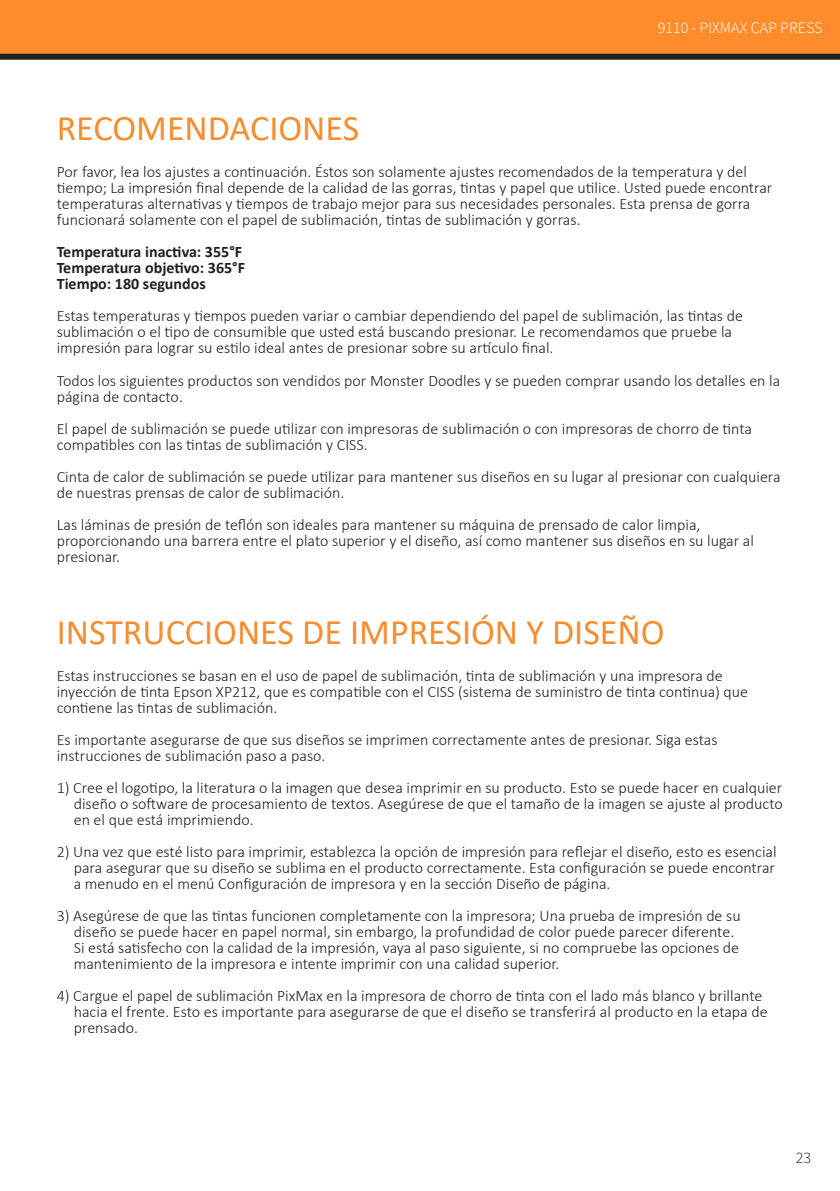
<style>
.page{position:relative;width:840px;height:1191px;background:#fff}
.page>*{position:absolute;margin:0;border:0;box-sizing:border-box;transform-origin:0 0}
.t1{font:36px "Calibri";color:#f68d2e}
.t2{font:300 16px/16px "Calibri";color:#231f20}
.t3{font:700 16px "Calibri";color:#231f20}
.t4{font:300 16px "Source Sans Pro";color:#fff}
.t5{font:300 16px "Source Sans Pro";color:#231f20}
</style>
<div class="page">
<div style="left:0;top:0;width:839px;height:57px;background:#ff8c2b"></div>
<div style="left:0;top:54px;width:839px;height:6px;background:#231f20"></div>
<p class="t4" style="left:657px;top:18px;width:166px">9110 - PIXMAX CAP PRESS</p>
<p class="t1" style="left:57px;top:103px;width:304px">RECOMENDACIONES</p>
<p class="t2" style="left:57px;top:164px;width:716px">Por favor, lea los ajustes a continuación. Éstos son solamente ajustes recomendados de la temperatura y del tiempo; La impresión final depende de la calidad de las gorras, tintas y papel que utilice. Usted puede encontrar temperaturas alternativas y tiempos de trabajo mejor para sus necesidades personales. Esta prensa de gorra funcionará solamente con el papel de sublimación, tintas de sublimación y gorras.</p>
<p class="t3" style="left:57px;top:241px;width:187px">Temperatura inactiva: 355°F</p>
<p class="t3" style="left:57px;top:257px;width:190px">Temperatura objetivo: 365°F</p>
<p class="t3" style="left:57px;top:273px;width:150px">Tiempo: 180 segundos</p>
<p class="t2" style="left:57px;top:308px;width:687px">Estas temperaturas y tiempos pueden variar o cambiar dependiendo del papel de sublimación, las tintas de sublimación o el tipo de consumible que usted está buscando presionar. Le recomendamos que pruebe la impresión para lograr su estilo ideal antes de presionar sobre su artículo final.</p>
<p class="t2" style="left:57px;top:372px;width:724px">Todos los siguientes productos son vendidos por Monster Doodles y se pueden comprar usando los detalles en la página de contacto.</p>
<p class="t2" style="left:57px;top:420px;width:696px">El papel de sublimación se puede utilizar con impresoras de sublimación o con impresoras de chorro de tinta compatibles con las tintas de sublimación y CISS.</p>
<p class="t2" style="left:57px;top:468px;width:725px">Cinta de calor de sublimación se puede utilizar para mantener sus diseños en su lugar al presionar con cualquiera de nuestras prensas de calor de sublimación.</p>
<p class="t2" style="left:57px;top:516px;width:698px">Las láminas de presión de teflón son ideales para mantener su máquina de prensado de calor limpia, proporcionando una barrera entre el plato superior y el diseño, así como mantener sus diseños en su lugar al presionar.</p>
<p class="t1" style="left:57px;top:607px;width:609px">INSTRUCCIONES DE IMPRESIÓN Y DISEÑO</p>
<p class="t2" style="left:57px;top:667px;width:692px">Estas instrucciones se basan en el uso de papel de sublimación, tinta de sublimación y una impresora de inyección de tinta Epson XP212, que es compatible con el CISS (sistema de suministro de tinta continua) que contiene las tintas de sublimación.</p>
<p class="t2" style="left:57px;top:731px;width:662px">Es importante asegurarse de que sus diseños se imprimen correctamente antes de presionar. Siga estas instrucciones de sublimación paso a paso.</p>
<p class="t2" style="left:74px;top:779px;width:710px;text-align:justify;text-indent:-17px">1) Cree el logotipo, la literatura o la imagen que desea imprimir en su producto. Esto se puede hacer en cualquier diseño o software de procesamiento de textos. Asegúrese de que el tamaño de la imagen se ajuste al producto en el que está imprimiendo.</p>
<p class="t2" style="left:74px;top:843px;width:704px;text-align:justify;text-indent:-17px">2) Una vez que esté listo para imprimir, establezca la opción de impresión para reflejar el diseño, esto es esencial para asegurar que su diseño se sublima en el producto correctamente. Esta configuración se puede encontrar a menudo en el menú Configuración de impresora y en la sección Diseño de página.</p>
<p class="t2" style="left:74px;top:907px;width:668px;text-indent:-17px">3) Asegúrese de que las tintas funcionen completamente con la impresora; Una prueba de impresión de su diseño se puede hacer en papel normal, sin embargo, la profundidad de color puede parecer diferente.<br>Si está satisfecho con la calidad de la impresión, vaya al paso siguiente, si no compruebe las opciones de mantenimiento de la impresora e intente imprimir con una calidad superior.</p>
<p class="t2" style="left:74px;top:987px;width:695px;text-indent:-17px">4) Cargue el papel de sublimación PixMax en la impresora de chorro de tinta con el lado más blanco y brillante hacia el frente. Esto es importante para asegurarse de que el diseño se transferirá al producto en la etapa de prensado.</p>
<p class="t5" style="left:795px;top:1147px;width:17px">23</p>
</div>
